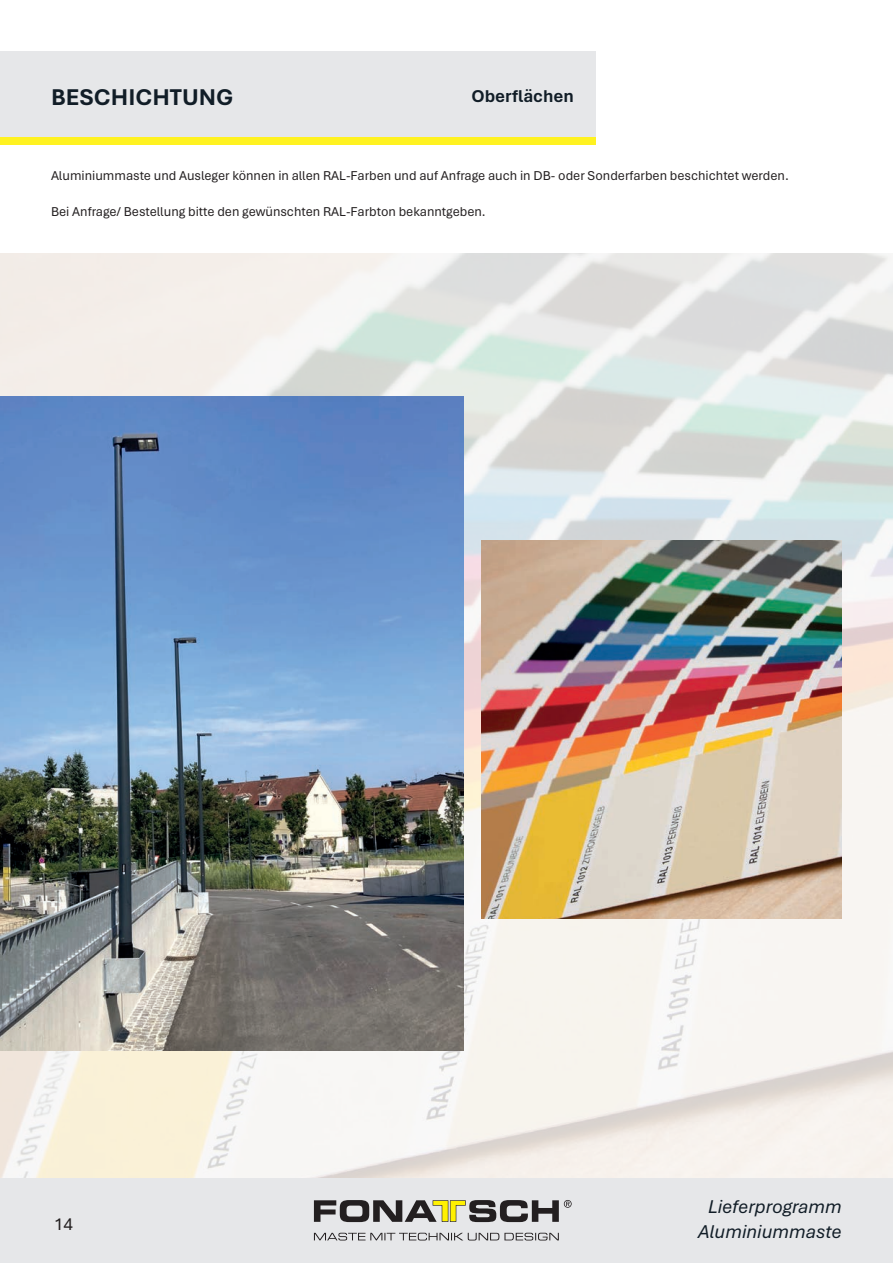
<style>
.page{position:relative;width:893px;height:1263px;background:#fff}
.page>*{position:absolute;margin:0;border:0;box-sizing:border-box;transform-origin:0 0}
.t1{font:700 24px "Aptos";color:#111d27}
.t2{font:italic 19.5px/25.5px "Aptos";color:#111d27;text-align:center}
.t3{font:700 18px "Aptos";color:#111d27}
.t4{font:18px "Aptos";color:#231f20}
.t5{font:13.5px "Aptos";color:#231f20}
</style>
<div class="page">
<div style="left:0;top:136px;width:595px;height:9px;background:#fff221"></div>
<div style="left:0;top:51px;width:595px;height:85px;background:#e6e7e9"></div>
<div style="left:0;top:1178px;width:893px;height:85px;background:#e6e7e9"></div>
<svg style="left:314px;top:1233px;width:245px;height:7px"></svg>
<svg style="left:314px;top:1200px;width:258px;height:22px"></svg>
<img style="left:0;top:253px;width:893px;height:925px">
<img style="left:0;top:396px;width:463px;height:655px">
<img style="left:482px;top:540px;width:360px;height:378px">
<svg style="left:879px;top:978px;width:6px;height:6px"></svg>
<h1 class="t1" style="left:51px;top:81px;width:184px">BESCHICHTUNG</h1>
<h3 class="t3" style="left:471px;top:84px;width:104px">Oberflächen</h3>
<p class="t5" style="left:51px;top:166px;width:739px">Aluminiummaste und Ausleger können in allen RAL-Farben und auf Anfrage auch in DB- oder Sonderfarben beschichtet werden.</p>
<p class="t5" style="left:51px;top:202px;width:436px">Bei Anfrage/ Bestellung bitte den gewünschten RAL-Farbton bekanntgeben.</p>
<h3 class="t4" style="left:54px;top:1211px;width:21px">14</h3>
<h2 class="t2" style="left:698px;top:1193px;width:145px">Lieferprogramm<br>Aluminiummaste</h2>
</div>
